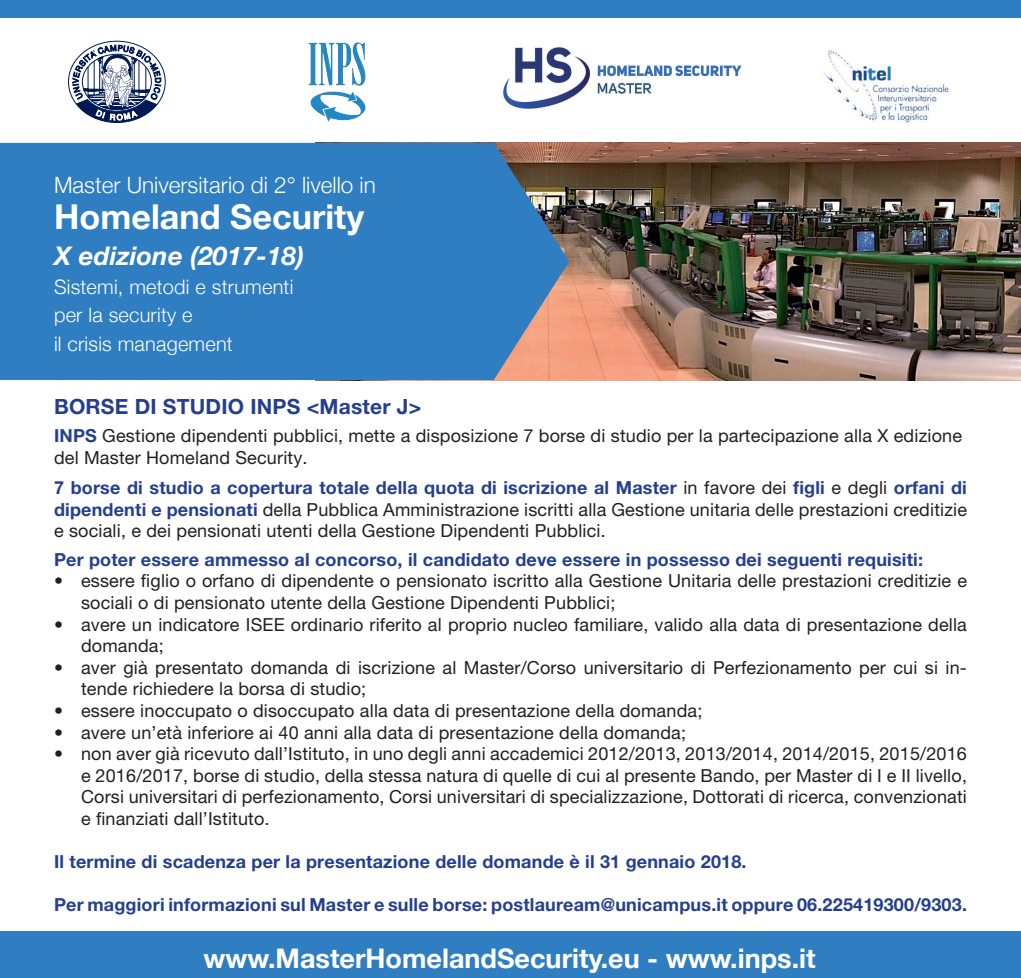
<style>
.page{position:relative;width:1021px;height:978px;background:#fff}
.page>*{position:absolute;margin:0;border:0;box-sizing:border-box;transform-origin:0 0}
.t1{font:700 34.2px "Helvetica Neue";color:#fff}
.t2{font:700 27px "Helvetica Neue";color:#fff}
.t3{font:italic 700 25.65px "Helvetica Neue";letter-spacing:.01em;color:#fff}
.t4{font:300 22.5px "Helvetica Neue";color:#fff}
.t5{font:700 21px "Helvetica Neue LT Pro";letter-spacing:.01em;color:#253f8e}
.t6{font:300 19.95px/28.5px "Helvetica Neue";letter-spacing:.01em;color:#fff}
.t7{font:18px/21.6px "Helvetica Neue LT Pro";letter-spacing:.01em;color:#231f20}
.t8{font:700 18px "Helvetica Neue LT Pro";letter-spacing:.01em;color:#253f8e}
.s1{font-weight:700;color:#253f8e}
</style>
<div class="page">
<img style="left:503px;top:47px;width:239px;height:62px">
<svg style="left:72px;top:40px;width:89px;height:83px"></svg>
<img style="left:823px;top:50px;width:126px;height:73px">
<div style="left:0;top:0;width:1020px;height:17px;background:#2f7ec1"></div>
<div style="left:0;top:931px;width:1020px;height:47px;background:#2f7ec1"></div>
<img style="left:308px;top:42px;width:57px;height:80px">
<img style="left:569px;top:143px;width:451px;height:237px">
<div style="left:0;top:143px;width:569px;height:237px;background:#2f7ec1"></div>
<p class="t4" style="left:54px;top:167px;width:323px">Master Universitario di 2° livello in</p>
<h1 class="t1" style="left:54px;top:190px;width:311px">Homeland Security</h1>
<h3 class="t3" style="left:54px;top:236px;width:251px">X edizione (2017-18)</h3>
<p class="t6" style="left:54px;top:271px;width:241px">Sistemi, metodi e strumenti per la security e<br>il crisis management</p>
<p class="t5" style="left:54px;top:393px;width:369px">BORSE DI STUDIO INPS &lt;Master J&gt;</p>
<p class="t7" style="left:54px;top:425px;width:909px"><span class="s1">INPS</span> Gestione dipendenti pubblici, mette a disposizione 7 borse di studio per la partecipazione alla X edizione del Master Homeland Security.</p>
<p class="t7" style="left:54px;top:477px;width:914px;text-align:justify"><span class="s1">7 borse di studio a copertura totale della quota di iscrizione al Master</span> in favore dei <span class="s1">figli</span> e degli <span class="s1">orfani di dipendenti e pensionati</span> della Pubblica Amministrazione iscritti alla Gestione unitaria delle prestazioni creditizie e sociali, e dei pensionati utenti della Gestione Dipendenti Pubblici.</p>
<p class="t8" style="left:54px;top:548px;width:870px">Per poter essere ammesso al concorso, il candidato deve essere in possesso dei seguenti requisiti:</p>
<p class="t7" style="left:81px;top:570px;width:887px;text-indent:-27px">• essere figlio o orfano di dipendente o pensionato iscritto alla Gestione Unitaria delle prestazioni creditizie e sociali o di pensionato utente della Gestione Dipendenti Pubblici;</p>
<p class="t7" style="left:81px;top:613px;width:887px;text-indent:-27px">• avere un indicatore ISEE ordinario riferito al proprio nucleo familiare, valido alla data di presentazione della domanda;</p>
<p class="t7" style="left:81px;top:656px;width:887px;text-indent:-27px">• aver già presentato domanda di iscrizione al Master/Corso universitario di Perfezionamento per cui si in&shy;tende richiedere la borsa di studio;</p>
<p class="t7" style="left:54px;top:700px;width:650px">• essere inoccupato o disoccupato alla data di presentazione della domanda;</p>
<p class="t7" style="left:54px;top:721px;width:633px">• avere un’età inferiore ai 40 anni alla data di presentazione della domanda;</p>
<p class="t7" style="left:81px;top:743px;width:887px;text-align:justify;text-indent:-27px">• non aver già ricevuto dall’Istituto, in uno degli anni accademici 2012/2013, 2013/2014, 2014/2015, 2015/2016 e 2016/2017, borse di studio, della stessa natura di quelle di cui al presente Bando, per Master di I e II livello, Corsi universitari di perfezionamento, Corsi universitari di specializzazione, Dottorati di ricerca, convenzionati e finanziati dall’Istituto.</p>
<p class="t8" style="left:54px;top:851px;width:694px">Il termine di scadenza per la presentazione delle domande è il 31 gennaio 2018.</p>
<p class="t8" style="left:54px;top:894px;width:914px">Per maggiori informazioni sul Master e sulle borse: postlauream@unicampus.it oppure 06.225419300/9303.</p>
<h2 class="t2" style="left:203px;top:937px;width:613px">www.MasterHomelandSecurity.eu - www.inps.it</h2>
</div>
